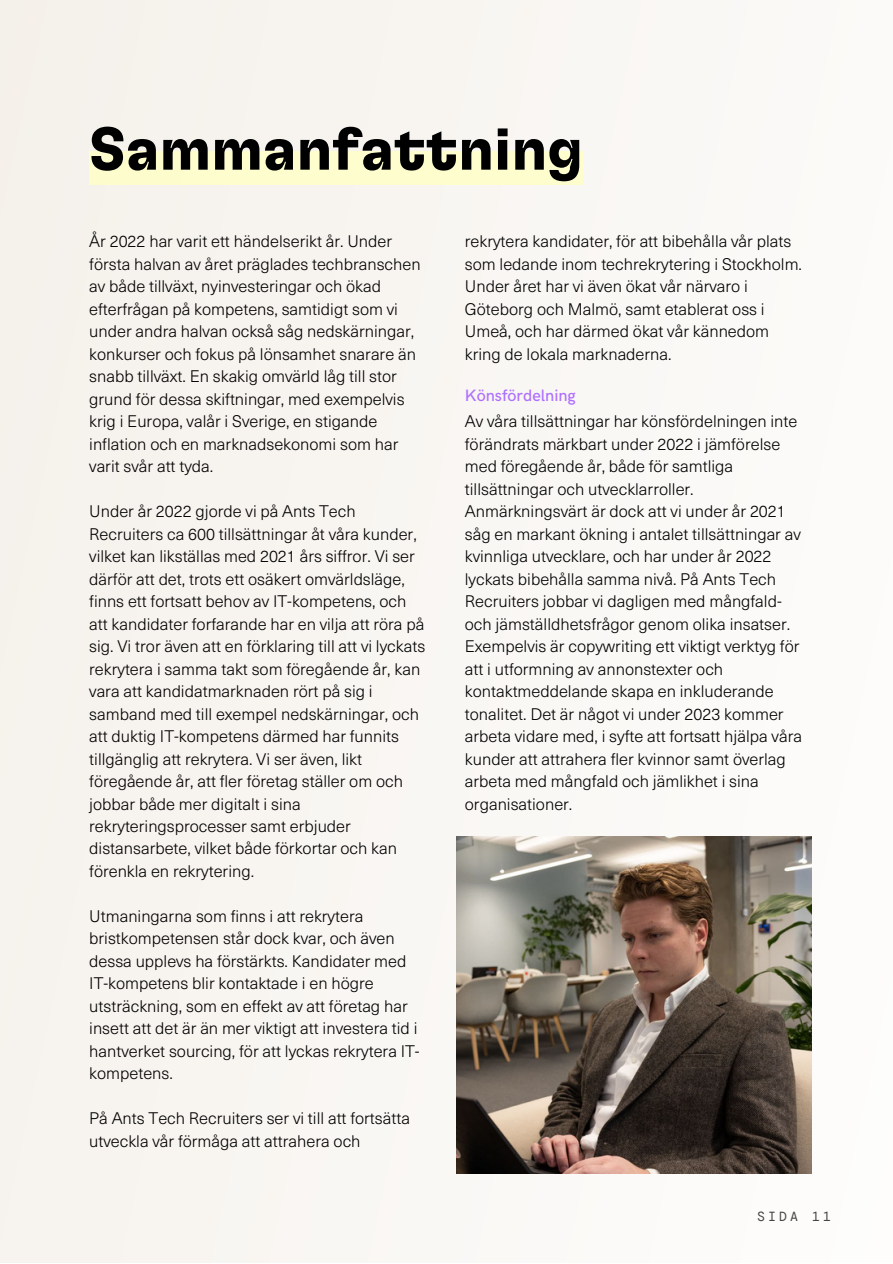
<style>
.page{position:relative;width:893px;height:1264px;background:#fff}
.page>*{position:absolute;margin:0;border:0;box-sizing:border-box;transform-origin:0 0}
.t1{font:700 60px "GT Flexa";color:#000}
.t2{font:300 16.5px/22.5px "Neue Haas Unica Pro";color:#000}
.t3{font:500 16.5px "HK Grotesk";color:#af70ff}
.t4{font:13.2px "DM Mono";letter-spacing:.23em;color:#444440}
</style>
<div class="page">
<div style="left:0;top:0;width:812px;height:1262px;background:#f8f6f2"></div>
<img style="left:457px;top:837px;width:354px;height:336px">
<div style="left:89px;top:152px;width:494px;height:32px;background:#ffffc7"></div>
<h1 class="t1" style="left:89px;top:122px;width:495px">Sammanfattning</h1>
<p class="t2" style="left:89px;top:229px;width:333px">År 2022 har varit ett händelserikt år. Under första halvan av året präglades techbranschen av både tillväxt, nyinvesteringar och ökad efterfrågan på kompetens, samtidigt som vi under andra halvan också såg nedskärningar, konkurser och fokus på lönsamhet snarare än snabb tillväxt. En skakig omvärld låg till stor grund för dessa skiftningar, med exempelvis krig i Europa, valår i Sverige, en stigande inflation och en marknadsekonomi som har varit svår att tyda.</p>
<p class="t2" style="left:89px;top:499px;width:337px">Under år 2022 gjorde vi på Ants Tech Recruiters ca 600 tillsättningar åt våra kunder, vilket kan likställas med 2021 års siffror. Vi ser därför att det, trots ett osäkert omvärldsläge, finns ett fortsatt behov av IT-kompetens, och att kandidater forfarande har en vilja att röra på sig. Vi tror även att en förklaring till att vi lyckats rekrytera i samma takt som föregående år, kan vara att kandidatmarknaden rört på sig i samband med till exempel nedskärningar, och att duktig IT-kompetens därmed har funnits tillgänglig att rekrytera. Vi ser även, likt föregående år, att fler företag ställer om och jobbar både mer digitalt i sina rekryteringsprocesser samt erbjuder distansarbete, vilket både förkortar och kan förenkla en rekrytering.</p>
<p class="t2" style="left:89px;top:903px;width:332px">Utmaningarna som finns i att rekrytera bristkompetensen står dock kvar, och även dessa upplevs ha förstärkts. Kandidater med IT-kompetens blir kontaktade i en högre utsträckning, som en effekt av att företag har insett att det är än mer viktigt att investera tid i hantverket sourcing, för att lyckas rekrytera IT&shy;kompetens.</p>
<p class="t2" style="left:89px;top:1106px;width:322px">På Ants Tech Recruiters ser vi till att fortsätta utveckla vår förmåga att attrahera och</p>
<p class="t2" style="left:465px;top:229px;width:338px">rekrytera kandidater, för att bibehålla vår plats som ledande inom techrekrytering i Stockholm.<br>Under året har vi även ökat vår närvaro i Göteborg och Malmö, samt etablerat oss i Umeå, och har därmed ökat vår kännedom kring de lokala marknaderna.</p>
<p class="t3" style="left:465px;top:386px;width:112px">Könsfördelning</p>
<p class="t2" style="left:465px;top:409px;width:338px">Av våra tillsättningar har könsfördelningen inte förändrats märkbart under 2022 i jämförelse med föregående år, både för samtliga tillsättningar och utvecklarroller.<br>Anmärkningsvärt är dock att vi under år 2021 såg en markant ökning i antalet tillsättningar av kvinnliga utvecklare, och har under år 2022 lyckats bibehålla samma nivå. På Ants Tech Recruiters jobbar vi dagligen med mångfald&shy;och jämställdhetsfrågor genom olika insatser.<br>Exempelvis är copywriting ett viktigt verktyg för att i utformning av annonstexter och kontaktmeddelande skapa en inkluderande tonalitet. Det är något vi under 2023 kommer arbeta vidare med, i syfte att fortsatt hjälpa våra kunder att attrahera fler kvinnor samt överlag arbeta med mångfald och jämlikhet i sina organisationer.</p>
<p class="t4" style="left:757px;top:1207px;width:75px">SIDA 11</p>
</div>
